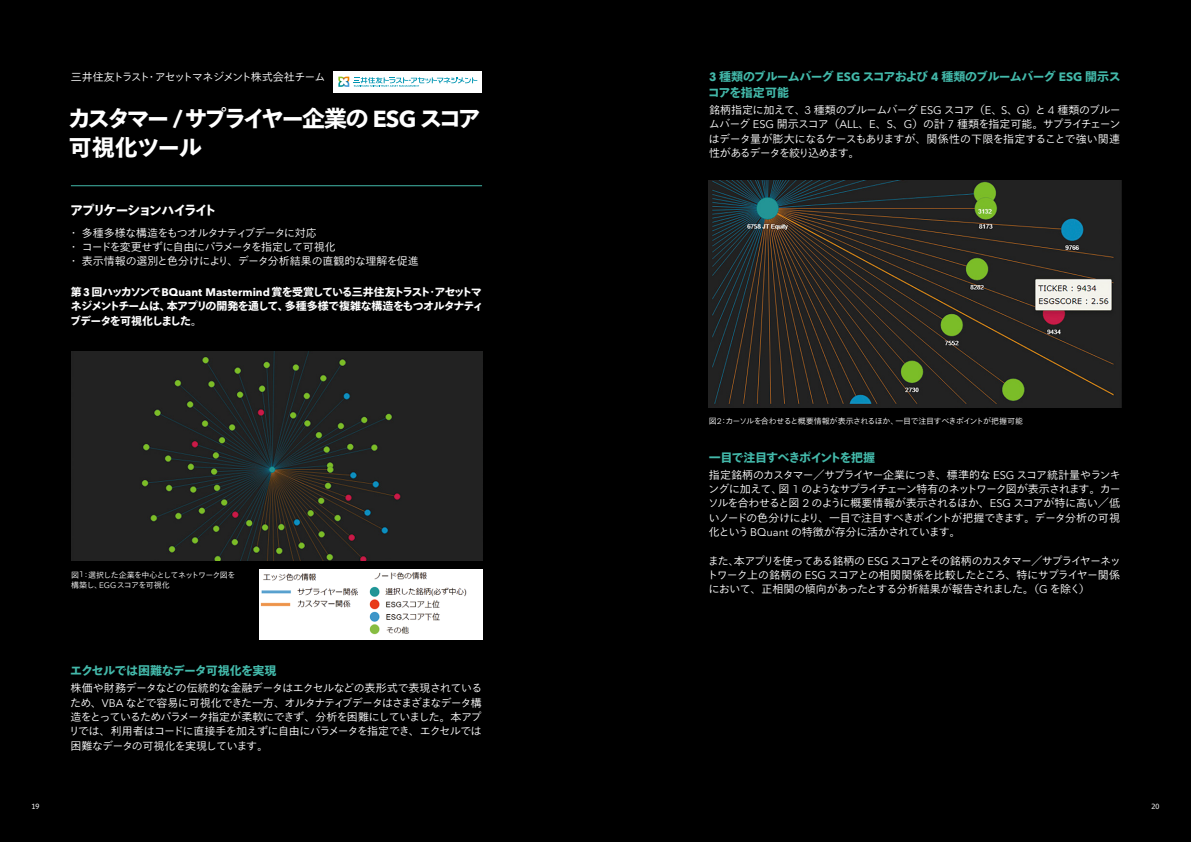
<style>
.page{position:relative;width:1191px;height:842px;background:#000}
.page>*{position:absolute;margin:0;border:0;box-sizing:border-box;transform-origin:0 0}
.t1{font:800 23px/29.9px "Tazugane Gothic Std N";letter-spacing:-.12em;color:#fff}
.t2{font:800 13px "Tazugane Gothic Std N";letter-spacing:-.14em;color:#fff}
.t3{font:800 12px/15.6px "Tazugane Gothic Std N";letter-spacing:-.055em;color:#43b9aa}
.t4{font:300 11px/14.3px "Tazugane Gothic Std N";letter-spacing:-.06em;color:#fff;text-align:justify}
.t5{font:800 11px/14.3px "Tazugane Gothic Std N";letter-spacing:-.085em;color:#fff}
.t6{font:300 11px "Tazugane Gothic Std N";letter-spacing:-.085em;color:#fff}
.t7{font:300 8px/10.4px "Tazugane Gothic Std N";letter-spacing:-.075em;color:#fff}
.t8{font:7px "Bloomberg Prop Unicode I";color:#fff}
.s1{font-family:"Avenir Next M For BBG";font-weight:700}
.s2{font-family:"Avenir Next M For BBG";font-weight:400}
</style>
<div class="page">
<hr style="left:71px;top:185px;width:411px;height:1px;background:#43b9aa">
<img style="left:71px;top:351px;width:411px;height:209px">
<div style="left:333px;top:71px;width:149px;height:22px;background:#fff"></div>
<svg style="left:338px;top:77px;width:139px;height:10px"></svg>
<img style="left:709px;top:181px;width:412px;height:226px">
<img style="left:259px;top:570px;width:223px;height:69px">
<p class="t6" style="left:71px;top:69px;width:256px">三井住友トラスト･アセットマネジメント株式会社チーム</p>
<h1 class="t1" style="left:68px;top:104px;width:414px">カスタマー <span class="s1">/</span> サプライヤー企業の <span class="s1">ESG</span> スコア可視化ツール</h1>
<p class="t2" style="left:70px;top:203px;width:148px">アプリケーションハイライト</p>
<p class="t4" style="left:68px;top:226px;width:352px;text-align:left">・多種多様な構造をもつオルタナティブデータに対応<br>・コードを変更せずに自由にパラメータを指定して可視化<br>・表示情報の選別と色分けにより、データ分析結果の直観的な理解を促進</p>
<p class="t5" style="left:70px;top:285px;width:415px">第<span class="s1">3</span>回ハッカソンで<span class="s1">BQuant Mastermind</span>賞を受賞している三井住友トラスト・アセットマネジメントチームは、本アプリの開発を通して、多種多様で複雑な構造をもつオルタナティブデータを可視化しました。</p>
<p class="t7" style="left:71px;top:570px;width:166px">図<span class="s2">1</span>：選択した企業を中心としてネットワーク図を構築し、<span class="s2">EGG</span>スコアを可視化</p>
<p class="t3" style="left:70px;top:663px;width:208px">エクセルでは困難なデータ可視化を実現</p>
<p class="t4" style="left:69px;top:682px;width:415px">株価や財務データなどの伝統的な金融データはエクセルなどの表形式で表現されているため、<span class="s2">VBA</span> などで容易に可視化できた一方、オルタナティブデータはさまざまなデータ構造をとっているためパラメータ指定が柔軟にできず、分析を困難にしていました。本アプリでは、利用者はコードに直接手を加えずに自由にパラメータを指定でき、エクセルでは困難なデータの可視化を実現しています。</p>
<p class="t3" style="left:708px;top:69px;width:414px"><span class="s1">3</span> 種類のブルームバーグ <span class="s1">ESG</span> スコアおよび <span class="s1">4</span> 種類のブルームバーグ <span class="s1">ESG</span> 開示スコアを指定可能</p>
<p class="t4" style="left:709px;top:103px;width:413px">銘柄指定に加えて、<span class="s2">3</span> 種類のブルームバーグ <span class="s2">ESG</span> スコア（<span class="s2">E</span>、<span class="s2">S</span>、<span class="s2">G</span>）と <span class="s2">4</span> 種類のブルームバーグ <span class="s2">ESG</span> 開示スコア（<span class="s2">ALL</span>、<span class="s2">E</span>、<span class="s2">S</span>、<span class="s2">G</span>）の計 <span class="s2">7</span> 種類を指定可能。サプライチェーンはデータ量が膨大になるケースもありますが、関係性の下限を指定することで強い関連性があるデータを絞り込めます。</p>
<p class="t7" style="left:709px;top:416px;width:316px">図<span class="s2">2</span>：カーソルを合わせると概要情報が表示されるほか、一目で注目すべきポイントが把握可能</p>
<p class="t3" style="left:709px;top:450px;width:168px">一目で注目すべきポイントを把握</p>
<p class="t4" style="left:707px;top:468px;width:415px">指定銘柄のカスタマー／サプライヤー企業につき、標準的な <span class="s2">ESG</span> スコア統計量やランキングに加えて、図 <span class="s2">1</span> のようなサプライチェーン特有のネットワーク図が表示されます。カーソルを合わせると図 <span class="s2">2</span> のように概要情報が表示されるほか、<span class="s2">ESG</span> スコアが特に高い／低いノードの色分けにより、一目で注目すべきポイントが把握できます。データ分析の可視化という<span class="s2">BQuant</span> の特徴が存分に活かされています。</p>
<p class="t4" style="left:707px;top:554px;width:415px">また、本アプリを使ってある銘柄の <span class="s2">ESG</span> スコアとその銘柄のカスタマー／サプライヤーネットワーク上の銘柄の <span class="s2">ESG</span> スコアとの相関関係を比較したところ、特にサプライヤー関係において、正相関の傾向があったとする分析結果が報告されました。（<span class="s2">G</span> を除く）</p>
<p class="t8" style="left:32px;top:802px;width:9px">19</p>
<p class="t8" style="left:1151px;top:802px;width:9px">20</p>
</div>
